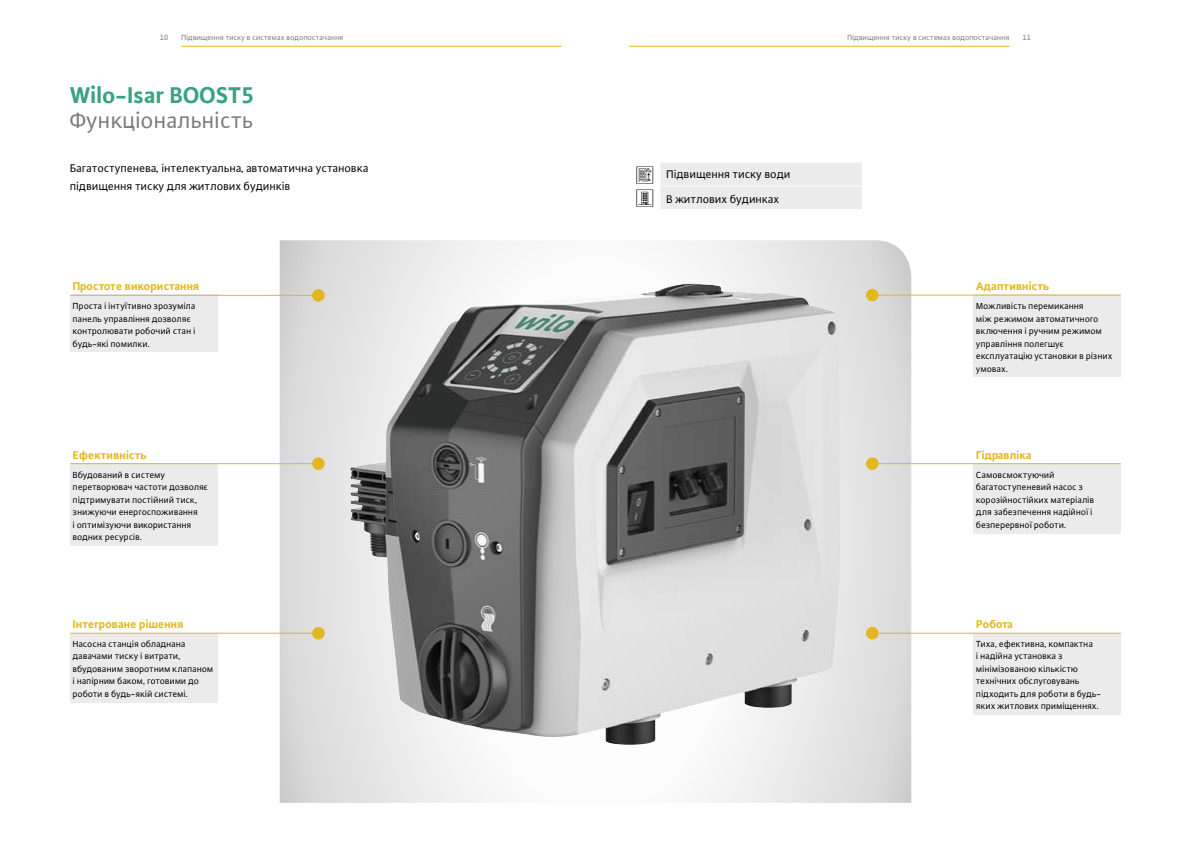
<style>
.page{position:relative;width:1191px;height:842px;background:#fff}
.page>*{position:absolute;margin:0;border:0;box-sizing:border-box;transform-origin:0 0}
.t1{font:27px "WILO Pict";color:#000}
.t2{font:24px "WILO Plus Global";color:#7c7c7c}
.t3{font:700 24px "WILO Plus Global";color:#38a284}
.t4{font:12px/18.7px "WILO Plus Global";color:#000}
.t5{font:700 12px "WILO Plus Global";color:#e4b720}
.t6{font:9.5px/12.5px "WILO Plus Global";letter-spacing:.005em;color:#000}
.t7{font:8px "WILO Plus Global";color:#7c7c7c}
</style>
<div class="page">
<img style="left:280px;top:240px;width:631px;height:563px">
<img style="left:350px;top:283px;width:490px;height:462px">
<div style="left:973px;top:295px;width:148px;height:82px;background:#ebebeb"></div>
<div style="left:70px;top:295px;width:147px;height:57px;background:#ebebeb"></div>
<div style="left:973px;top:463px;width:148px;height:70px;background:#ebebeb"></div>
<div style="left:70px;top:463px;width:147px;height:83px;background:#ebebeb"></div>
<div style="left:70px;top:633px;width:147px;height:69px;background:#ebebeb"></div>
<div style="left:973px;top:633px;width:148px;height:82px;background:#ebebeb"></div>
<hr style="left:71px;top:295px;width:242px;height:1px;background:#e4b720">
<div style="left:313px;top:290px;width:11px;height:11px;background:#e4b720;border-radius:50%"></div>
<div style="left:312px;top:289px;width:13px;height:13px;border:1px solid #e4b720;border-radius:50%"></div>
<hr style="left:71px;top:463px;width:242px;height:1px;background:#e4b720">
<div style="left:313px;top:458px;width:11px;height:11px;background:#e4b720;border-radius:50%"></div>
<div style="left:312px;top:457px;width:13px;height:13px;border:1px solid #e4b720;border-radius:50%"></div>
<hr style="left:71px;top:633px;width:242px;height:1px;background:#e4b720">
<div style="left:313px;top:627px;width:11px;height:12px;background:#e4b720;border-radius:50%"></div>
<div style="left:312px;top:627px;width:13px;height:12px;border:1px solid #e4b720;border-radius:50%"></div>
<hr style="left:878px;top:295px;width:242px;height:1px;background:#e4b720">
<div style="left:866px;top:289px;width:12px;height:12px;background:#e4b720;border-radius:50%"></div>
<div style="left:866px;top:289px;width:12px;height:12px;border:1px solid #e4b720;border-radius:50%"></div>
<hr style="left:878px;top:463px;width:242px;height:1px;background:#e4b720">
<div style="left:866px;top:458px;width:12px;height:11px;background:#e4b720;border-radius:50%"></div>
<div style="left:866px;top:457px;width:12px;height:13px;border:1px solid #e4b720;border-radius:50%"></div>
<hr style="left:878px;top:633px;width:242px;height:1px;background:#e4b720">
<div style="left:866px;top:627px;width:12px;height:12px;background:#e4b720;border-radius:50%"></div>
<div style="left:866px;top:627px;width:12px;height:12px;border:1px solid #e4b720;border-radius:50%"></div>
<div style="left:661px;top:163px;width:201px;height:46px;background:#ebebeb"></div>
<hr style="left:660px;top:185px;width:202px;height:1px;background:#fff">
<hr style="left:629px;top:46px;width:380px;height:1px;background:#e4b720">
<hr style="left:181px;top:46px;width:380px;height:1px;background:#e4b720">
<p class="t7" style="left:160px;top:32px;width:10px">10</p>
<p class="t7" style="left:1022px;top:32px;width:10px">11</p>
<p class="t7" style="left:181px;top:33px;width:164px">Підвищення тиску в системах водопостачання</p>
<p class="t7" style="left:847px;top:33px;width:164px">Підвищення тиску в системах водопостачання</p>
<h2 class="t3" style="left:70px;top:80px;width:186px">Wilo-Isar BOOST5</h2>
<h2 class="t2" style="left:70px;top:105px;width:185px">Функціональність</h2>
<p class="t4" style="left:70px;top:158px;width:300px">Багатоступенева, інтелектуальна, автоматична установка підвищення тиску для житлових будинків</p>
<h1 class="t1" style="left:636px;top:164px;width:18px">¾</h1>
<p class="t4" style="left:666px;top:164px;width:126px">Підвищення тиску води</p>
<h1 class="t1" style="left:636px;top:187px;width:18px">j</h1>
<p class="t4" style="left:666px;top:189px;width:115px">В житлових будинках</p>
<p class="t5" style="left:73px;top:279px;width:128px">Простоте використання</p>
<p class="t6" style="left:73px;top:299px;width:124px">Проста і інтуїтивно зрозуміла панель управління дозволяє контролювати робочий стан і будь-які помилки.</p>
<p class="t5" style="left:73px;top:448px;width:75px">Ефективність</p>
<p class="t6" style="left:73px;top:468px;width:137px">Вбудований в систему перетворювач частоти дозволяє підтримувати постійний тиск, знижуючи енергоспоживання<br>і оптимізуючи використання водних ресурсів.</p>
<p class="t5" style="left:73px;top:617px;width:112px">Інтегроване рішення</p>
<p class="t6" style="left:73px;top:637px;width:142px">Насосна станція обладнана давачами тиску і витрати, вбудованим зворотним клапаном і напірним баком, готовими до роботи в будь-якій системі.</p>
<p class="t5" style="left:976px;top:279px;width:74px">Адаптивність</p>
<p class="t6" style="left:976px;top:299px;width:138px">Можливість перемикання<br>між режимом автоматичного включення і ручним режимом управління полегшує експлуатацію установки в різних умовах.</p>
<p class="t5" style="left:976px;top:448px;width:57px">Гідравліка</p>
<p class="t6" style="left:976px;top:468px;width:120px">Самовсмоктуючий багатоступеневий насос з корозійностійких матеріалів для забезпечення надійної і безперервної роботи.</p>
<p class="t5" style="left:976px;top:617px;width:38px">Робота</p>
<p class="t6" style="left:976px;top:637px;width:127px">Тиха, ефективна, компактна<br>і надійна установка з мінімізованою кількістю технічних обслуговувань підходить для роботи в будь&shy;яких житлових приміщеннях.</p>
</div>
